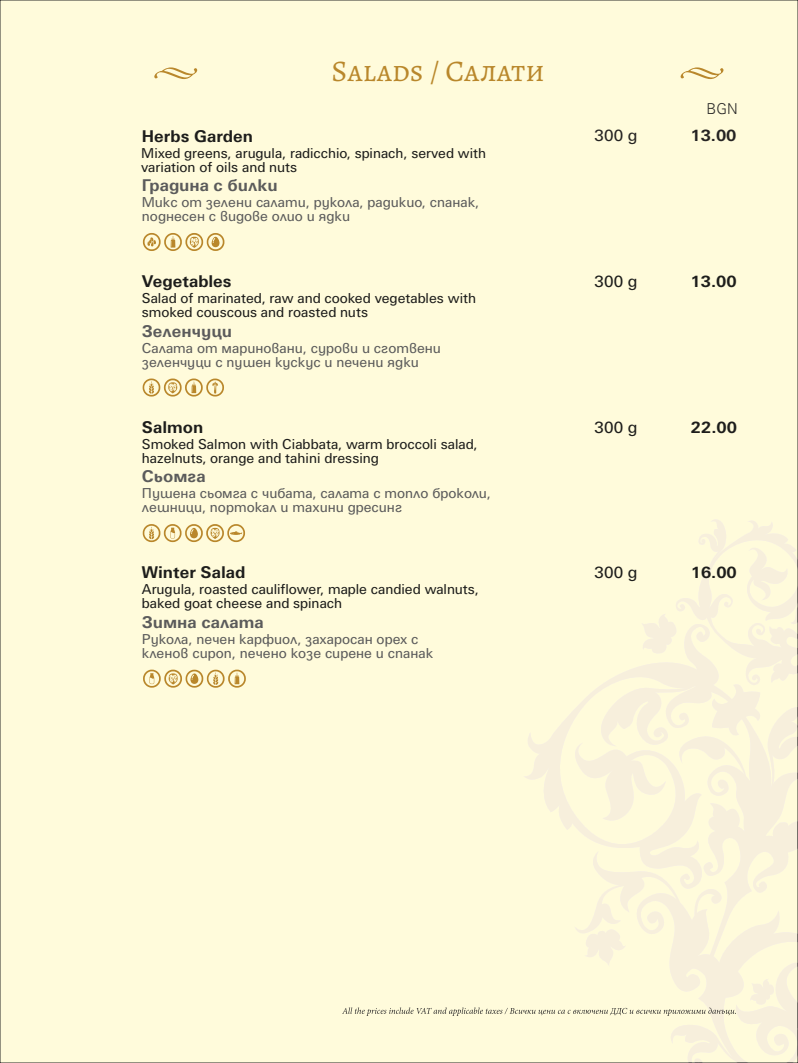
<style>
.page{position:relative;width:798px;height:1063px;background:#fff}
.page>*{position:absolute;margin:0;border:0;box-sizing:border-box;transform-origin:0 0}
.t1{font:30px "Alegreya SC";color:#b9872b}
.t2{font:700 16.25px "SP Universus";color:#1d1d1b}
.t3{font:700 16.25px "SP Universus";color:#5b5b5b}
.t4{font:16.25px "SP Universus";color:#1d1d1b}
.t5{font:700 16.25px "SP Universus";color:#252322}
.t6{font:16.25px "SP Universus";color:#252322}
.t7{font:300 15px "SP Universus";color:#2b2a29}
.t8{font:13.75px/14px "SP Universus";color:#5b5b5b}
.t9{font:13.75px/14px "SP Universus";color:#1d1d1b}
.t10{font:13.62px "SP Universus";color:#1d1d1b}
</style>
<div class="page">
<div style="left:0;top:0;width:797px;height:1063px;background:#fffbdb"></div>
<svg style="left:674px;top:520px;width:121px;height:168px"></svg>
<svg style="left:154px;top:67px;width:569px;height:12px"></svg>
<svg style="left:342px;top:1007px;width:393px;height:9px"></svg>
<svg style="left:143px;top:524px;width:102px;height:18px"></svg>
<svg style="left:143px;top:233px;width:81px;height:18px"></svg>
<svg style="left:142px;top:379px;width:82px;height:18px"></svg>
<svg style="left:143px;top:670px;width:103px;height:18px"></svg>
<h1 class="t1" style="left:331px;top:51px;width:215px">Salads / Салати</h1>
<p class="t2" style="left:142px;top:125px;width:113px">Herbs Garden</p>
<p class="t10" style="left:141px;top:144px;width:346px">Mixed greens, arugula, radicchio, spinach, served with</p>
<p class="t9" style="left:141px;top:159px;width:157px">variation of oils and nuts</p>
<p class="t3" style="left:142px;top:174px;width:137px">Градина с билки</p>
<p class="t8" style="left:142px;top:194px;width:339px">Микс от зелени салати, рукола, радикио, спанак, поднесен с видове олио и ядки</p>
<p class="t2" style="left:142px;top:270px;width:91px">Vegetables</p>
<p class="t9" style="left:142px;top:291px;width:335px">Salad of marinated, raw and cooked vegetables with smoked couscous and roasted nuts</p>
<p class="t3" style="left:142px;top:320px;width:92px">Зеленчуци</p>
<p class="t8" style="left:142px;top:340px;width:300px">Салата от мариновани, сурови и сготвени зеленчуци с пушен кускус и печени ядки</p>
<p class="t2" style="left:142px;top:416px;width:63px">Salmon</p>
<p class="t9" style="left:142px;top:436px;width:337px">Smoked Salmon with Ciabbata, warm broccoli salad, hazelnuts, orange and tahini dressing</p>
<p class="t3" style="left:142px;top:465px;width:65px">Сьомга</p>
<p class="t8" style="left:142px;top:486px;width:350px">Пушена сьомга с чибата, салата с топло броколи, лешници, портокал и тахини дресинг</p>
<p class="t2" style="left:142px;top:562px;width:105px">Winter Salad</p>
<p class="t9" style="left:142px;top:582px;width:338px">Arugula, roasted cauliflower, maple candied walnuts, baked goat cheese and spinach</p>
<p class="t3" style="left:142px;top:611px;width:123px">Зимна салата</p>
<p class="t8" style="left:142px;top:631px;width:293px">Рукола, печен карфиол, захаросан орех с кленов сироп, печено козе сирене и спанак</p>
<p class="t6" style="left:594px;top:125px;width:44px">300 g</p>
<p class="t4" style="left:594px;top:271px;width:44px">300 g</p>
<p class="t4" style="left:594px;top:416px;width:44px">300 g</p>
<p class="t4" style="left:594px;top:562px;width:44px">300 g</p>
<p class="t7" style="left:706px;top:99px;width:33px">BGN</p>
<p class="t5" style="left:690px;top:124px;width:48px">13.00</p>
<p class="t2" style="left:690px;top:270px;width:48px">13.00</p>
<p class="t2" style="left:690px;top:416px;width:48px">22.00</p>
<p class="t2" style="left:690px;top:562px;width:48px">16.00</p>
</div>
